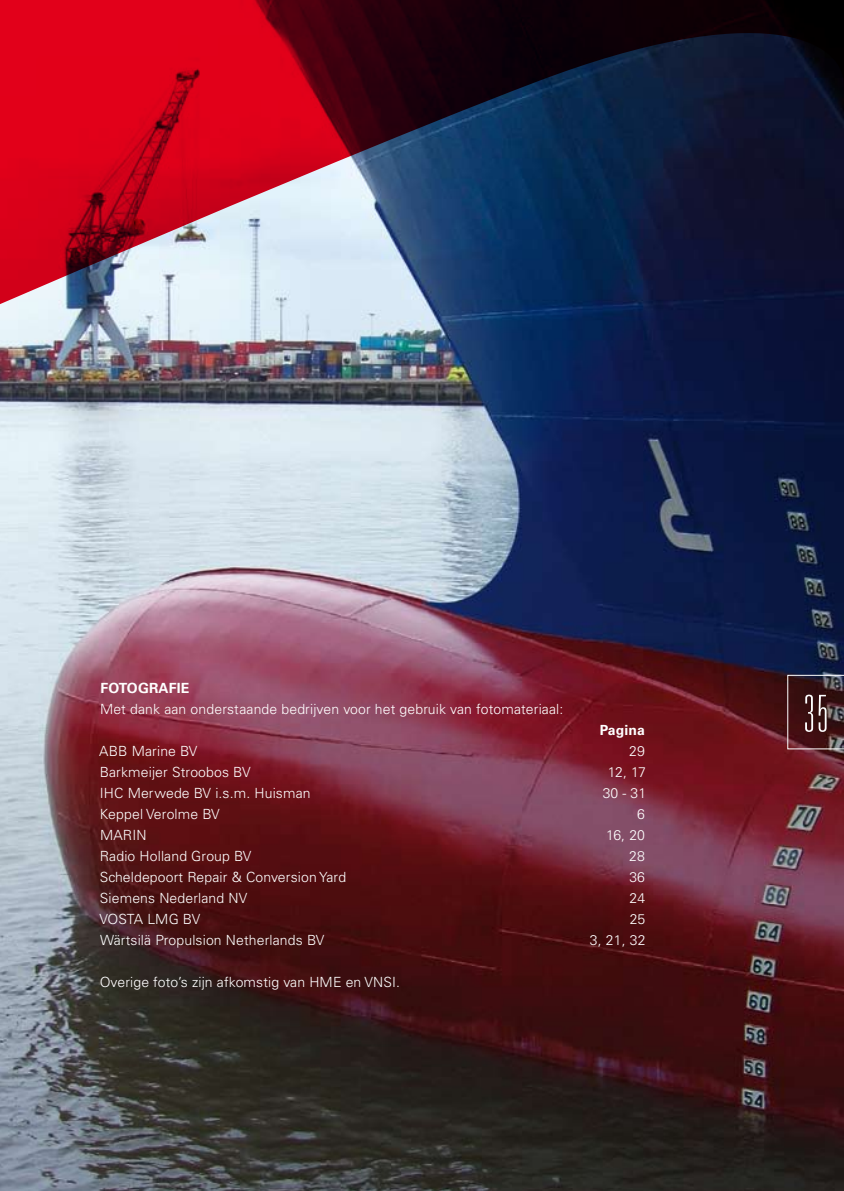
<style>
.page{position:relative;width:844px;height:1191px;background:#fff}
.page>*{position:absolute;margin:0;border:0;box-sizing:border-box;transform-origin:0 0}
.t1{font:100 ultra-condensed 51.1px "Univers LT Std";color:#fff}
.t2{font:300 14px "Univers LT Std";letter-spacing:.01em;color:#fff}
.t3{font:700 14px "Univers LT Std";letter-spacing:.01em;color:#fff}
</style>
<div class="page">
<img style="left:0;top:304px;width:843px;height:887px">
<svg style="left:1px;top:0;width:842px;height:304px;background:#622b44"></svg>
<svg style="left:0;top:0;width:1px;height:687px"></svg>
<svg style="left:787px;top:675px;width:56px;height:74px;background:#472427"></svg>
<p class="t3" style="left:100px;top:680px;width:90px">FOTOGRAFIE</p>
<p class="t2" style="left:100px;top:701px;width:464px">Met dank aan onderstaande bedrijven voor het gebruik van fotomateriaal:</p>
<p class="t3" style="left:599px;top:722px;width:47px">PAGINA</p>
<p class="t2" style="left:99px;top:743px;width:10px">ABBM</p>
<p class="t2" style="left:145px;top:743px;width:54px">arine BV</p>
<p class="t2" style="left:629px;top:743px;width:17px">29</p>
<p class="t2" style="left:100px;top:764px;width:152px">Barkmeijer Stroobos BV</p>
<p class="t2" style="left:607px;top:764px;width:39px">12, 17</p>
<p class="t2" style="left:100px;top:785px;width:9px">IHCM</p>
<p class="t2" style="left:141px;top:785px;width:171px">erwede BV i.s.m. H uisman</p>
<p class="t2" style="left:602px;top:785px;width:45px">30 - 31</p>
<p class="t2" style="left:100px;top:806px;width:121px">Keppel Verolme BV</p>
<p class="t2" style="left:637px;top:806px;width:9px">6</p>
<p class="t2" style="left:100px;top:827px;width:9px">MARIN</p>
<p class="t2" style="left:606px;top:827px;width:40px">16, 20</p>
<p class="t2" style="left:100px;top:848px;width:153px">Radio Holland G roup BV</p>
<p class="t2" style="left:629px;top:848px;width:17px">28</p>
<p class="t2" style="left:100px;top:869px;width:248px">Scheldepoort Repair &amp; Conversion Yard</p>
<p class="t2" style="left:629px;top:869px;width:17px">36</p>
<p class="t2" style="left:100px;top:890px;width:149px">Siemens Nederland NV</p>
<p class="t2" style="left:629px;top:890px;width:17px">24</p>
<p class="t2" style="left:100px;top:911px;width:18px">VOSTALMGB</p>
<p class="t2" style="left:192px;top:911px;width:10px">V</p>
<p class="t2" style="left:629px;top:911px;width:17px">25</p>
<p class="t2" style="left:100px;top:932px;width:226px">Wärtsilä Propulsion Netherlands BV</p>
<p class="t2" style="left:589px;top:932px;width:57px">3, 21, 32</p>
<p class="t2" style="left:100px;top:974px;width:214px">Overige foto’s zijn afkomstig van HME</p>
<p class="t2" style="left:345px;top:974px;width:56px">enVNSI .</p>
<h1 class="t1" style="left:803px;top:687px;width:12px">35</h1>
</div>
